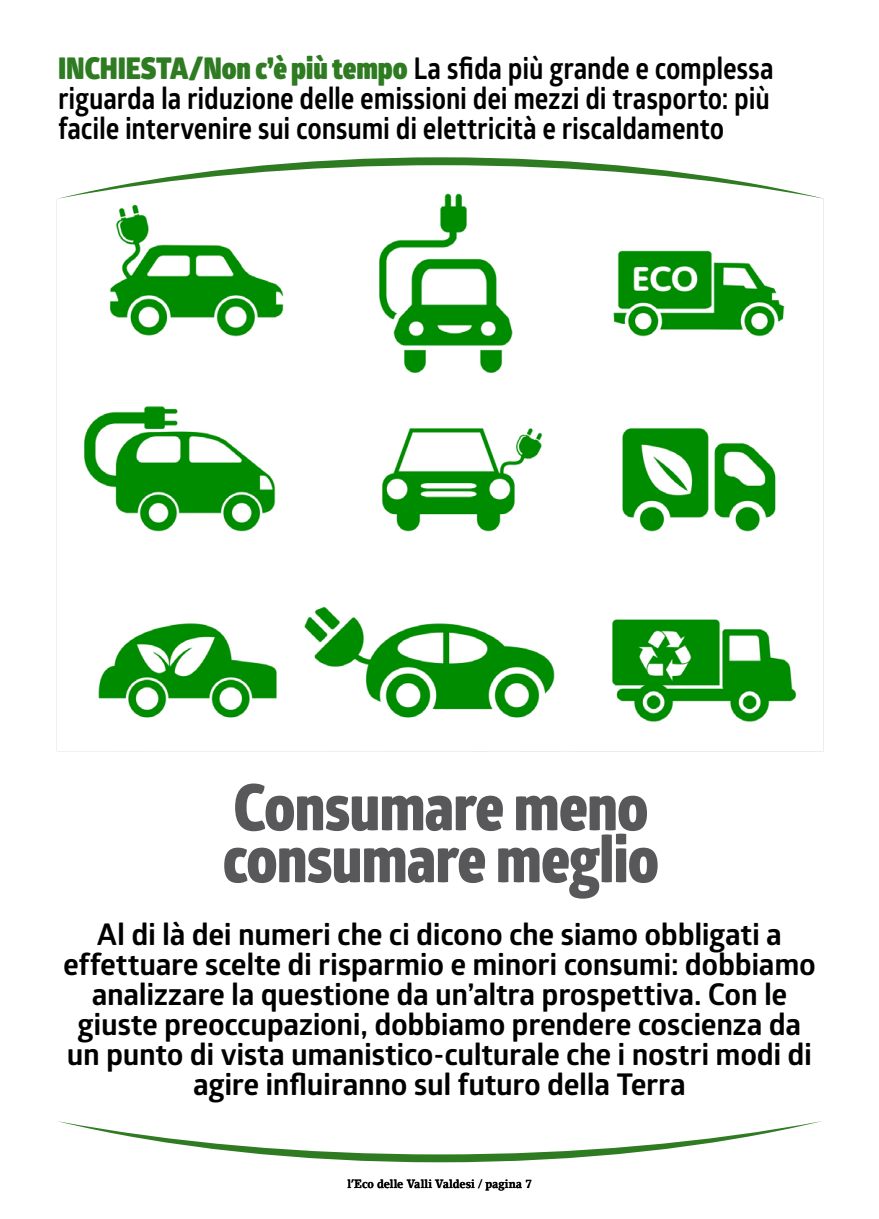
<style>
.page{position:relative;width:879px;height:1219px;background:#fff}
.page>*{position:absolute;margin:0;border:0;box-sizing:border-box;transform-origin:0 0}
.t1{font:800 64px/52px "Glober";letter-spacing:-.015em;color:#58585a;scale:.88 1}
.t2{font:700 30px/30px "Glober";letter-spacing:-.01em;color:#000;text-align:center}
.t3{font:700 30px/30px "Glober";letter-spacing:-.01em;color:#000;scale:.88 1}
.t4{font:700 12px "Lino Letter Std";letter-spacing:-.005em;color:#000;scale:.88 1}
.s1{font-weight:900;color:#2e7b22}
</style>
<div class="page">
<img style="left:57px;top:198px;width:740px;height:524px">
<svg style="left:58px;top:157px;width:765px;height:42px"></svg>
<svg style="left:58px;top:1121px;width:763px;height:41px"></svg>
<p class="t3" style="left:58px;top:53px;width:814px"><span class="s1">INCHIESTA/Non c’è più tempo</span> La sfida più grande e complessa riguarda la riduzione delle emissioni dei mezzi di trasporto: più facile intervenire sui consumi di elettricità e riscaldamento</p>
<h1 class="t1" style="left:223px;top:781px;width:497px">Consumare meno consumare meglio</h1>
<p class="t2" style="left:63px;top:918px;width:754px">Al di là dei numeri che ci dicono che siamo obbligati a effettuare scelte di risparmio e minori consumi: dobbiamo analizzare la questione da un’altra prospettiva. Con le giuste preoccupazioni, dobbiamo prendere coscienza da un punto di vista umanistico-culturale che i nostri modi di agire influiranno sul futuro della Terra</p>
<p class="t4" style="left:347px;top:1176px;width:211px">l’Eco delle Valli Valdesi / pagina 7</p>
</div>
